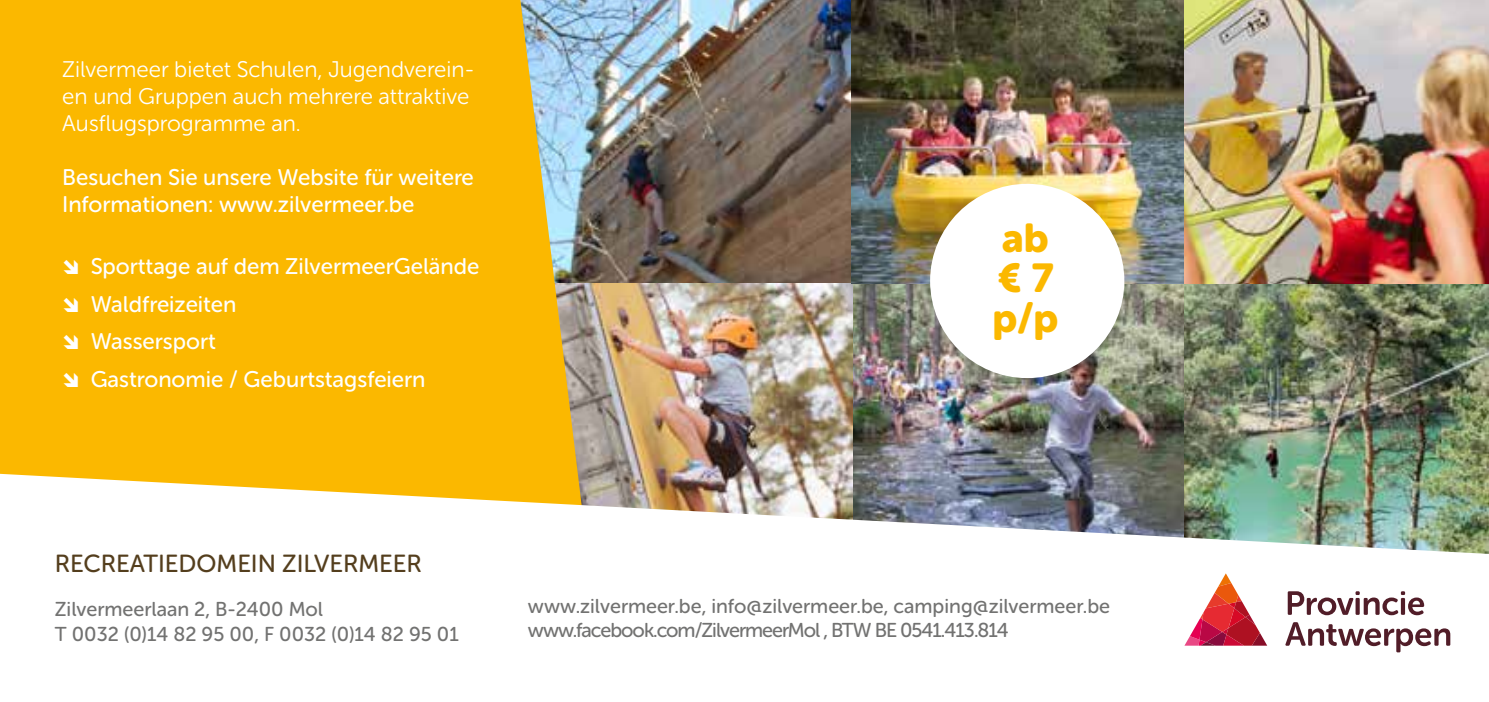
<style>
.page{position:relative;width:1489px;height:702px;background:#fff}
.page>*{position:absolute;margin:0;border:0;box-sizing:border-box;transform-origin:0 0}
.t1{font:40px/40px "Museo Sans Rounded 900";color:#fbb800}
.t2{font:24.5px "Museo Sans Rounded 500";color:#543e1d}
.t3{font:22.5px/37.5px "Museo Sans Rounded 500";color:#fff}
.t4{font:22.5px/27px "Museo Sans Rounded 300";color:#fff}
.t5{font:20px/25.8px "Museo Sans Rounded 500";color:#727271}
</style>
<div class="page">
<img style="left:852px;top:284px;width:332px;height:190px">
<img style="left:605px;top:0;width:579px;height:284px">
<img style="left:1184px;top:0;width:304px;height:474px">
<img style="left:605px;top:284px;width:247px;height:190px">
<div style="left:930px;top:184px;width:194px;height:194px;background:#fff;border-radius:50%"></div>
<svg style="left:0;top:0;width:605px;height:474px;background:#f1b610"></svg>
<img style="left:4px;top:474px;width:1484px;height:179px">
<svg style="left:1287px;top:591px;width:136px;height:24px"></svg>
<svg style="left:1285px;top:622px;width:165px;height:30px"></svg>
<svg style="left:1184px;top:573px;width:83px;height:72px"></svg>
<svg style="left:64px;top:260px;width:14px;height:14px"></svg>
<svg style="left:64px;top:297px;width:14px;height:15px"></svg>
<svg style="left:64px;top:335px;width:14px;height:14px"></svg>
<svg style="left:64px;top:372px;width:14px;height:15px"></svg>
<p class="t4" style="left:62px;top:56px;width:413px">Zilvermeer bietet Schulen, Jugendverein&shy;en und Gruppen auch mehrere attraktive<br>Ausflugsprogramme an.</p>
<p class="t3" style="left:62px;top:164px;width:413px;line-height:27px">Besuchen Sie unsere Website für weitere<br>Informationen: www.zilvermeer.be</p>
<p class="t3" style="left:91px;top:248px;width:390px">Sporttage auf dem ZilvermeerGelände<br>Waldfreizeiten<br>Wassersport<br>Gastronomie / Geburtstagsfeiern</p>
<h1 class="t1" style="left:992px;top:218px;width:67px">ab € 7 p/p</h1>
<p class="t2" style="left:55px;top:549px;width:368px">RECREATIEDOMEIN ZILVERMEER</p>
<p class="t5" style="left:55px;top:596px;width:405px">Zilvermeerlaan 2, B-2400 Mol<br>T 0032 (0)14 82 95 00, F 0032 (0)14 82 95 01</p>
<p class="t5" style="left:528px;top:594px;width:583px;line-height:24px">www.zilvermeer.be, info@zilvermeer.be, camping@zilvermeer.be www.facebook.com/ZilvermeerMol , BTW BE 0541.413.814</p>
</div>
